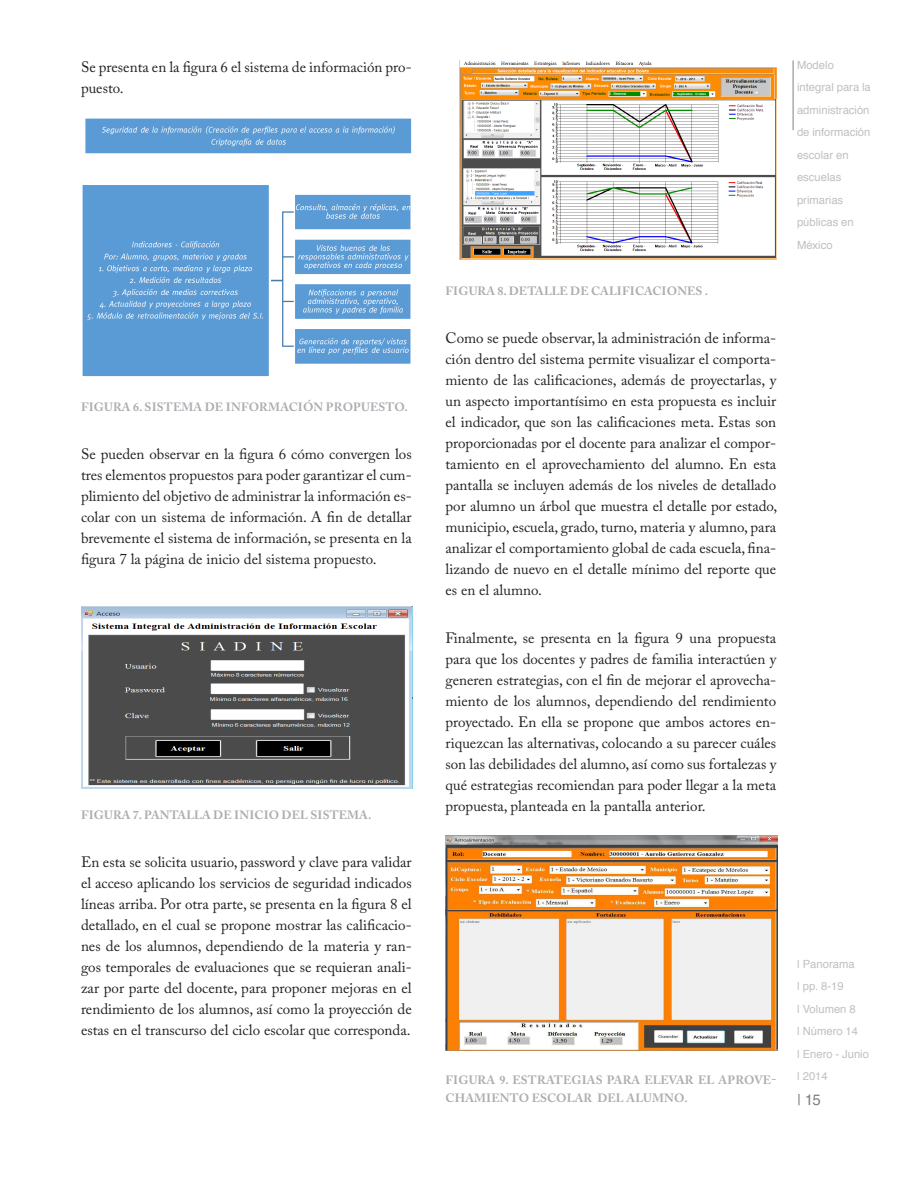
<style>
.page{position:relative;width:918px;height:1188px;background:#fff}
.page>*{position:absolute;margin:0;border:0;box-sizing:border-box;transform-origin:0 0}
.t1{font:15px/21px "Adobe Caslon Pro";color:#231f20;text-align:justify}
.t2{font:15px "Helvetica LT Std";color:#808180}
.Hs{font:700 12px/18px "Adobe Caslon Pro";letter-spacing:.015em;color:#acadb1}
.t3{font:11.25px/22.5px "Helvetica";color:#c0c0c0}
</style>
<div class="page">
<hr style="left:793px;top:60px;width:1px;height:70px;background:#808180">
<img style="left:82px;top:118px;width:330px;height:259px">
<img style="left:81px;top:606px;width:332px;height:183px">
<img style="left:459px;top:61px;width:317px;height:199px">
<img style="left:446px;top:836px;width:331px;height:214px">
<p class="t1" style="left:81px;top:56px;width:332px">Se presenta en la figura 6 el sistema de información pro&shy;puesto.</p>
<p class="Hs" style="left:81px;top:398px;width:328px">FIGURA 6. SISTEMA DE INFORMACIÓN PROPUESTO.</p>
<p class="t1" style="left:81px;top:443px;width:332px">Se pueden observar en la figura 6 cómo convergen los tres elementos propuestos para poder garantizar el cum&shy;plimiento del objetivo de administrar la información es&shy;colar con un sistema de información. A fin de detallar brevemente el sistema de información, se presenta en la figura 7 la página de inicio del sistema propuesto.</p>
<p class="Hs" style="left:81px;top:806px;width:292px">FIGURA 7. PANTALLA DE INICIO DEL SISTEMA.</p>
<p class="t1" style="left:81px;top:851px;width:332px">En esta se solicita usuario, password y clave para validar el acceso aplicando los servicios de seguridad indicados líneas arriba. Por otra parte, se presenta en la figura 8 el detallado, en el cual se propone mostrar las calificacio&shy;nes de los alumnos, dependiendo de la materia y ran&shy;gos temporales de evaluaciones que se requieran anali&shy;zar por parte del docente, para proponer mejoras en el rendimiento de los alumnos, así como la proyección de estas en el transcurso del ciclo escolar que corresponda.</p>
<p class="Hs" style="left:446px;top:282px;width:264px">FIGURA 8. DETALLE DE CALIFICACIONES .</p>
<p class="t1" style="left:446px;top:327px;width:333px">Como se puede observar, la administración de informa&shy;ción dentro del sistema permite visualizar el comporta&shy;miento de las calificaciones, además de proyectarlas, y un aspecto importantísimo en esta propuesta es incluir el indicador, que son las calificaciones meta. Estas son proporcionadas por el docente para analizar el compor&shy;tamiento en el aprovechamiento del alumno. En esta pantalla se incluyen además de los niveles de detallado por alumno un árbol que muestra el detalle por estado, municipio, escuela, grado, turno, materia y alumno, para analizar el comportamiento global de cada escuela, fina&shy;lizando de nuevo en el detalle mínimo del reporte que es en el alumno.</p>
<p class="t1" style="left:446px;top:627px;width:333px">Finalmente, se presenta en la figura 9 una propuesta para que los docentes y padres de familia interactúen y generen estrategias, con el fin de mejorar el aprovecha&shy;miento de los alumnos, dependiendo del rendimiento proyectado. En ella se propone que ambos actores en&shy;riquezcan las alternativas, colocando a su parecer cuáles son las debilidades del alumno, así como sus fortalezas y qué estrategias recomiendan para poder llegar a la meta propuesta, planteada en la pantalla anterior.</p>
<p class="t3" style="left:797px;top:54px;width:75px">Modelo integral para la administración de información escolar en escuelas primarias públicas en<br>México</p>
<p class="Hs" style="left:446px;top:1071px;width:332px">FIGURA 9. ESTRATEGIAS PARA ELEVAR EL APROVE-<br>CHAMIENTO ESCOLAR DEL ALUMNO.</p>
<p class="t3" style="left:797px;top:953px;width:74px">| Panorama<br>| pp. 8-19<br>| Volumen 8<br>| Número 14<br>| Enero - Junio | 2014</p>
<p class="t2" style="left:797px;top:1091px;width:25px">| 15</p>
</div>
